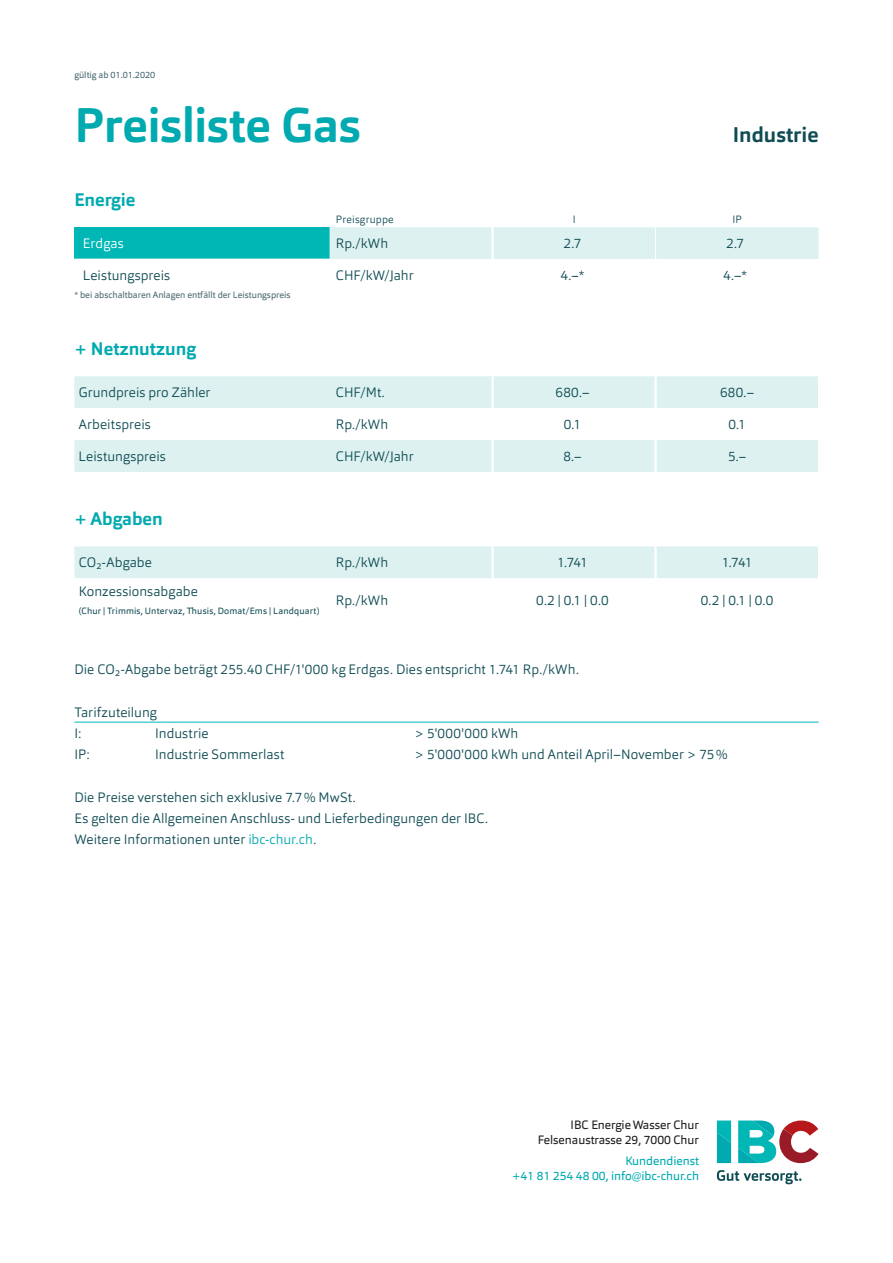
<style>
.page{position:relative;width:893px;height:1263px;background:#fff}
.page>*{position:absolute;margin:0;border:0;box-sizing:border-box;transform-origin:0 0}
.t1{font:700 48px "Orgon";letter-spacing:-.015em;color:#00aab0}
.t2{font:700 21px "Orgon";color:#104c54}
.t3{font:700 18px "Orgon";color:#00aab0}
.t4{font:300 13.5px/21.3px "Orgon";letter-spacing:.005em;color:#104c54}
.t5{font:300 13.5px "Orgon";letter-spacing:.035em;color:#104c54}
.t6{font:300 13.5px "Orgon";letter-spacing:.01em;color:#fff}
.t7{font:12px/15px "Orgon";color:#231f20;text-align:right}
.t8{font:12px/15px "Orgon";color:#00aab0;text-align:right}
.t9{font:300 10.5px "Orgon";letter-spacing:.015em;color:#104c54}
.t10{font:9px "Orgon";color:#4a6972}
.t11{font:9px "Orgon";letter-spacing:.02em;color:#104c54}
.s1{color:#00aab0}
</style>
<div class="page">
<svg style="left:74px;top:227px;width:744px;height:32px;background:#92dddd"></svg>
<hr style="left:655px;top:227px;width:1px;height:32px;background:#fff">
<svg style="left:74px;top:376px;width:744px;height:96px"></svg>
<hr style="left:491px;top:376px;width:3px;height:32px;background:#fff">
<hr style="left:654px;top:376px;width:3px;height:32px;background:#fff">
<hr style="left:491px;top:408px;width:3px;height:32px;background:#fff">
<hr style="left:654px;top:408px;width:3px;height:32px;background:#fff">
<hr style="left:491px;top:440px;width:3px;height:32px;background:#fff">
<hr style="left:654px;top:440px;width:3px;height:32px;background:#fff">
<div style="left:74px;top:546px;width:744px;height:32px;background:#ddf1f1"></div>
<hr style="left:491px;top:546px;width:3px;height:32px;background:#fff">
<hr style="left:654px;top:546px;width:3px;height:32px;background:#fff">
<hr style="left:74px;top:722px;width:745px;height:1px;background:#00b7b6">
<svg style="left:717px;top:1120px;width:14px;height:43px"></svg>
<svg style="left:738px;top:1120px;width:81px;height:43px"></svg>
<svg style="left:717px;top:1170px;width:84px;height:14px"></svg>
<p class="t10" style="left:74px;top:69px;width:82px">gültig ab 01.01.2020</p>
<h1 class="t1" style="left:74px;top:95px;width:288px">Preisliste Gas</h1>
<h3 class="t3" style="left:74px;top:188px;width:62px">Energie</h3>
<h2 class="t2" style="left:733px;top:122px;width:87px">Industrie</h2>
<p class="t9" style="left:336px;top:213px;width:59px">Preisgruppe</p>
<p class="t9" style="left:573px;top:213px;width:4px">I</p>
<p class="t9" style="left:733px;top:213px;width:11px">IP</p>
<p class="t6" style="left:83px;top:235px;width:42px">Erdgas</p>
<p class="t4" style="left:336px;top:233px;width:54px">Rp./kWh</p>
<p class="t4" style="left:563px;top:233px;width:19px">2.7</p>
<p class="t4" style="left:726px;top:233px;width:19px">2.7</p>
<p class="t4" style="left:83px;top:265px;width:89px">Leistungspreis</p>
<p class="t4" style="left:336px;top:265px;width:79px">CHF/kW/Jahr</p>
<p class="t4" style="left:561px;top:265px;width:25px">4.–*</p>
<p class="t4" style="left:723px;top:265px;width:25px">4.–*</p>
<p class="t10" style="left:74px;top:289px;width:218px">* bei abschaltbaren Anlagen entfällt der Leistungspreis</p>
<h3 class="t3" style="left:74px;top:337px;width:123px">+ Netznutzung</h3>
<p class="t4" style="left:79px;top:382px;width:133px">Grundpreis pro Zähler</p>
<p class="t4" style="left:336px;top:382px;width:50px">CHF/Mt.</p>
<p class="t4" style="left:555px;top:382px;width:35px">680.–</p>
<p class="t4" style="left:720px;top:382px;width:35px">680.–</p>
<p class="t4" style="left:79px;top:414px;width:74px">Arbeitspreis</p>
<p class="t4" style="left:336px;top:414px;width:54px">Rp./kWh</p>
<p class="t4" style="left:564px;top:414px;width:19px">0.1</p>
<p class="t4" style="left:728px;top:414px;width:19px">0.1</p>
<p class="t4" style="left:79px;top:446px;width:89px">Leistungspreis</p>
<p class="t4" style="left:336px;top:446px;width:79px">CHF/kW/Jahr</p>
<p class="t4" style="left:563px;top:446px;width:20px">8.–</p>
<p class="t4" style="left:728px;top:446px;width:20px">5.–</p>
<h3 class="t3" style="left:74px;top:507px;width:90px">+ Abgaben</h3>
<p class="t4" style="left:79px;top:552px;width:75px">CO2-Abgabe</p>
<p class="t4" style="left:336px;top:552px;width:54px">Rp./kWh</p>
<p class="t4" style="left:557px;top:552px;width:32px">1.741</p>
<p class="t4" style="left:722px;top:552px;width:32px">1.741</p>
<p class="t4" style="left:79px;top:580px;width:121px">Konzessionsabgabe</p>
<p class="t11" style="left:79px;top:605px;width:242px">(Chur | Trimmis, Untervaz, Thusis, Domat/Ems | Landquart)</p>
<p class="t4" style="left:336px;top:589px;width:54px">Rp./kWh</p>
<p class="t4" style="left:536px;top:589px;width:74px">0.2 | 0.1 | 0.0</p>
<p class="t4" style="left:701px;top:589px;width:74px">0.2 | 0.1 | 0.0</p>
<p class="t4" style="left:74px;top:659px;width:506px">Die CO2-Abgabe beträgt 255.40 CHF/1'000 kg Erdgas. Dies entspricht 1.741 Rp./kWh.</p>
<p class="t4" style="left:74px;top:701px;width:84px">Tarifzuteilung<br>I:</p>
<p class="t4" style="left:155px;top:722px;width:55px">Industrie</p>
<p class="t5" style="left:415px;top:724px;width:105px">&gt; 5'000'000 kWh</p>
<p class="t4" style="left:74px;top:744px;width:17px">IP:</p>
<p class="t4" style="left:155px;top:744px;width:130px">Industrie Sommerlast</p>
<p class="t4" style="left:415px;top:744px;width:314px">&gt; 5'000'000 kWh und Anteil April–November &gt; 75%</p>
<p class="t4" style="left:74px;top:786px;width:415px">Die Preise verstehen sich exklusive 7.7% MwSt.<br>Es gelten die Allgemeinen Anschluss- und Lieferbedingungen der IBC.<br>Weitere Informationen unter <span class="s1">ibc-chur.ch</span>.</p>
<p class="t7" style="left:538px;top:1117px;width:163px">IBC Energie Wasser Chur<br>Felsenaustrasse 29, 7000 Chur</p>
<p class="t8" style="left:512px;top:1153px;width:189px">Kundendienst<br>+41 81 254 48 00, info@ibc-chur.ch</p>
</div>
